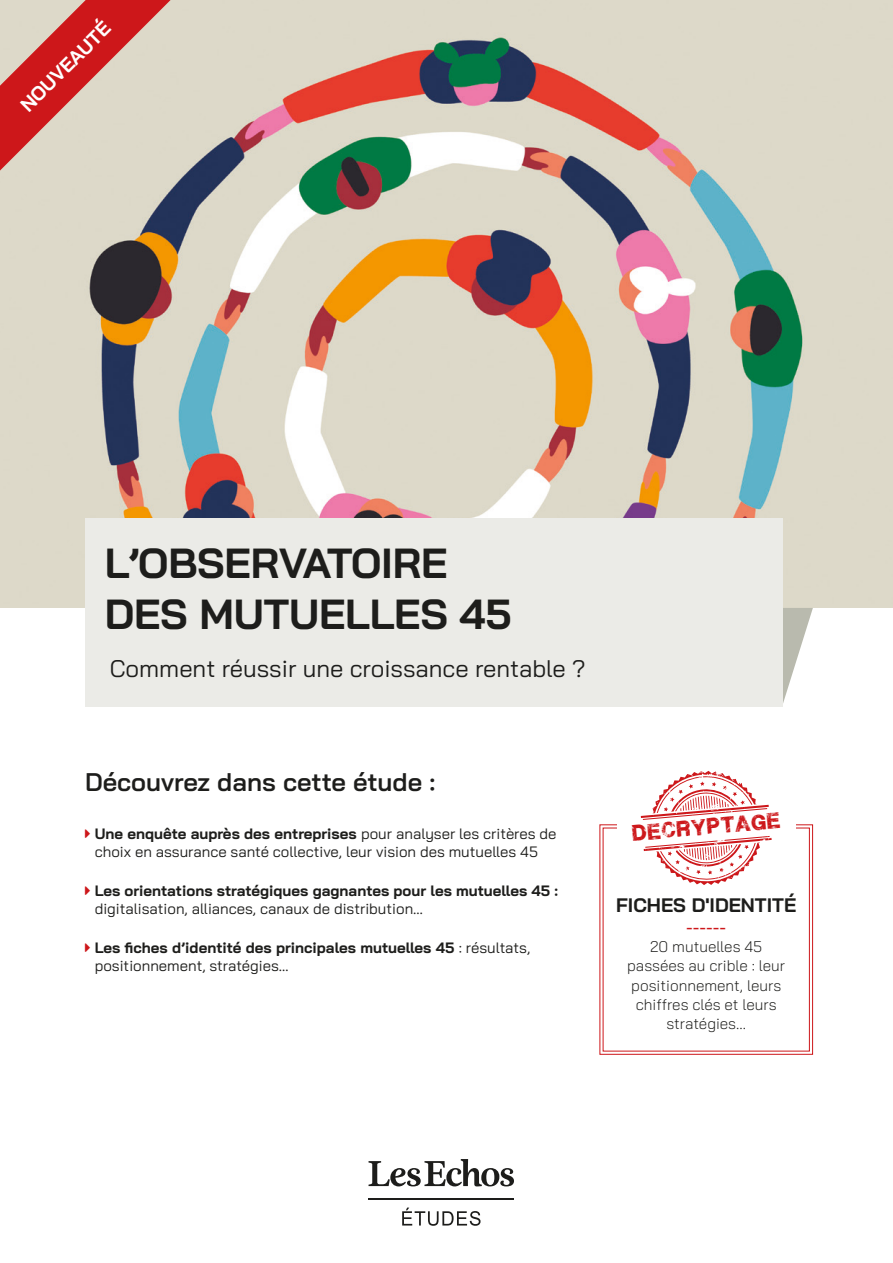
<style>
.page{position:relative;width:893px;height:1263px;background:#fff}
.page>*{position:absolute;margin:0;border:0;box-sizing:border-box;transform-origin:0 0}
.t1{font:700 42px/51px "Bai Jamjuree";letter-spacing:-.005em;color:#1d1d1b}
.t2{font:600 25.5px "Bai Jamjuree";color:#1d1d1b}
.t3{font:24px "Bai Jamjuree";color:#1d1d1b}
.t4{font:700 19.5px "Bai Jamjuree";color:#1d1d1b}
.t5{font:700 19.5px "Bai Jamjuree";color:#fff}
.t6{font:18px "Plane Crash";color:#cd171a}
.t7{font:500 17.25px "Bai Jamjuree";color:#cd171a}
.t8{font:300 15.3px/19.2px "Bai Jamjuree";color:#1d1d1b;text-align:center}
.t9{font:15px/18px "Bai Jamjuree";color:#1d1d1b}
.t10{font:700 15px/18px "Bai Jamjuree";color:#1d1d1b}
.s1{font-weight:700}
.s2{font-weight:400}
</style>
<div class="page">
<img style="left:0;top:0;width:893px;height:608px">
<hr style="left:369px;top:1198px;width:145px;height:2px;background:#1d1d1b">
<svg style="left:368px;top:1159px;width:146px;height:27px"></svg>
<svg style="left:402px;top:1207px;width:78px;height:19px"></svg>
<svg style="left:782px;top:608px;width:31px;height:99px"></svg>
<div style="left:85px;top:518px;width:697px;height:189px;background:#ebebe7"></div>
<svg style="left:599px;top:824px;width:214px;height:231px"></svg>
<div style="left:603px;top:828px;width:207px;height:223px;border:1px solid #cd171a"></div>
<div style="left:617px;top:822px;width:178px;height:8px;background:#fff"></div>
<svg style="left:641px;top:771px;width:131px;height:114px"></svg>
<svg style="left:0;top:0;width:171px;height:171px;background:#d79087"></svg>
<h3 class="t5" style="left:16px;top:100px;width:120px;rotate:-45deg">NOUVEAUTÉ</h3>
<h1 class="t1" style="left:105px;top:538px;width:408px">L’OBSERVATOIRE<br>DES MUTUELLES 45</h1>
<h3 class="t3" style="left:110px;top:648px;width:477px">Comment réussir une croissance rentable ?</h3>
<h2 class="t2" style="left:85px;top:768px;width:352px">Découvrez dans cette étude :</h2>
<p class="t9" style="left:95px;top:824px;width:463px"><span class="s1">Une enquête auprès des entreprises</span> pour analyser les critères de choix en assurance santé collective, leur vision des mutuelles 45</p>
<p class="t10" style="left:95px;top:882px;width:465px">Les orientations stratégiques gagnantes pour les mutuelles 45 :</p>
<p class="t9" style="left:95px;top:900px;width:330px">digitalisation, alliances, canaux de distribution…</p>
<p class="t10" style="left:95px;top:939px;width:437px">Les fiches d’identité des principales mutuelles 45 <span class="s2">: résultats, positionnement, stratégies…</span></p>
<p class="t6" style="left:631px;top:825px;width:150px;rotate:-5deg">decryptage</p>
<h3 class="t4" style="left:616px;top:894px;width:182px">FICHES D'IDENTITÉ</h3>
<p class="t7" style="left:686px;top:917px;width:41px">------</p>
<p class="t8" style="left:627px;top:937px;width:160px">20 mutuelles 45 passées au crible : leur positionnement, leurs chiffres clés et leurs stratégies...</p>
</div>
